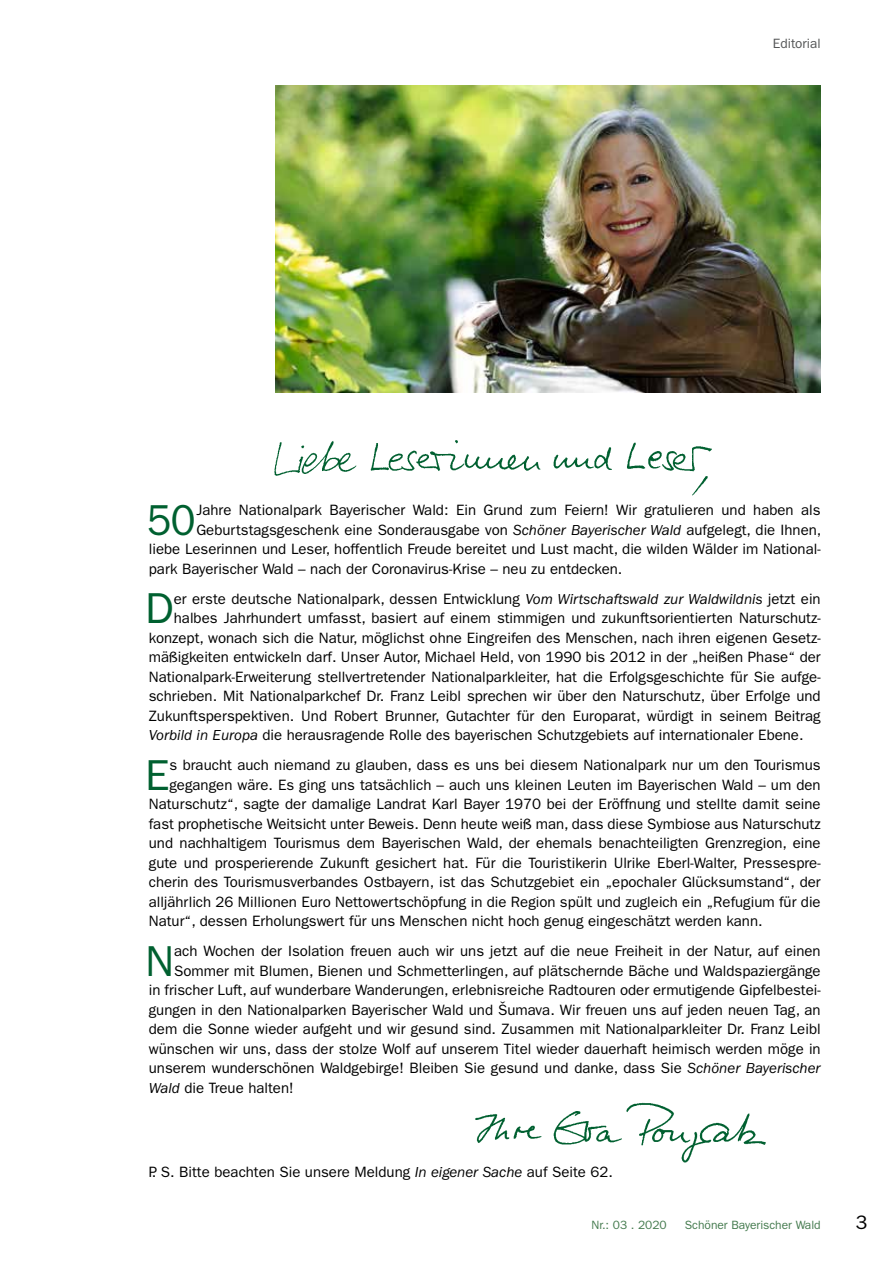
<style>
.page{position:relative;width:893px;height:1263px;background:#fff}
.page>*{position:absolute;margin:0;border:0;box-sizing:border-box;transform-origin:0 0}
.t1{font:43.5px "Franklin Gothic";color:#006030}
.t2{font:43.5px "Franklin Gothic";color:#006030;scale:.95 1}
.t3{font:19.5px "Franklin Gothic";color:#000}
.t4{font:15px "Franklin Gothic";color:#000}
.t5{font:13.5px "Franklin Gothic";color:#545556}
.t6{font:12px "Franklin Gothic";color:#457b4f}
.s1{font-style:italic}
</style>
<div class="page">
<img style="left:275px;top:85px;width:546px;height:307px">
<img style="left:274px;top:440px;width:438px;height:56px">
<img style="left:475px;top:1102px;width:291px;height:61px">
<p class="t5" style="left:773px;top:36px;width:49px">Editorial</p>
<h1 class="t2" style="left:147px;top:495px;width:53px">50</h1>
<p class="t4" style="left:196px;top:502px;width:626px">Jahre Nationalpark Bayerischer Wald: Ein Grund zum Feiern! Wir gratulieren und haben als</p>
<p class="t4" style="left:196px;top:521px;width:627px">Geburtstagsgeschenk eine Sonderausgabe von <span class="s1">Schöner Bayerischer Wald</span> aufgelegt, die Ihnen,</p>
<p class="t4" style="left:149px;top:541px;width:673px">liebe Leserinnen und Leser, hoffentlich Freude bereitet und Lust macht, die wilden Wälder im National-</p>
<p class="t4" style="left:149px;top:560px;width:475px">park Bayerischer Wald – nach der Coronavirus-Krise – neu zu entdecken.</p>
<h1 class="t1" style="left:145px;top:584px;width:30px">D</h1>
<p class="t4" style="left:174px;top:590px;width:648px">er erste deutsche Nationalpark, dessen Entwicklung <span class="s1">Vom Wirtschaftswald zur Waldwildnis</span> jetzt ein</p>
<p class="t4" style="left:174px;top:610px;width:648px">halbes Jahrhundert umfasst, basiert auf einem stimmigen und zukunftsorientierten Naturschutz-</p>
<p class="t4" style="left:149px;top:629px;width:673px">konzept, wonach sich die Natur, möglichst ohne Eingreifen des Menschen, nach ihren eigenen Gesetz-</p>
<p class="t4" style="left:149px;top:649px;width:673px">mäßigkeiten entwickeln darf. Unser Autor, Michael Held, von 1990 bis 2012 in der „heißen Phase“ der</p>
<p class="t4" style="left:149px;top:668px;width:673px">Nationalpark-Erweiterung stellvertretender Nationalparkleiter, hat die Erfolgsgeschichte für Sie aufge-</p>
<p class="t4" style="left:149px;top:688px;width:673px">schrieben. Mit Nationalparkchef Dr. Franz Leibl sprechen wir über den Naturschutz, über Erfolge und</p>
<p class="t4" style="left:149px;top:707px;width:673px">Zukunftsperspektiven. Und Robert Brunner, Gutachter für den Europarat, würdigt in seinem Beitrag</p>
<p class="t4" style="left:149px;top:727px;width:656px"><span class="s1">Vorbild in Europa</span> die herausragende Rolle des bayerischen Schutzgebiets auf internationaler Ebene.</p>
<h1 class="t1" style="left:145px;top:750px;width:26px">E</h1>
<p class="t4" style="left:169px;top:757px;width:653px">s braucht auch niemand zu glauben, dass es uns bei diesem Nationalpark nur um den Tourismus</p>
<p class="t4" style="left:169px;top:776px;width:653px">gegangen wäre. Es ging uns tatsächlich – auch uns kleinen Leuten im Bayerischen Wald – um den</p>
<p class="t4" style="left:149px;top:796px;width:673px">Naturschutz“, sagte der damalige Landrat Karl Bayer 1970 bei der Eröffnung und stellte damit seine</p>
<p class="t4" style="left:149px;top:815px;width:673px">fast prophetische Weitsicht unter Beweis. Denn heute weiß man, dass diese Symbiose aus Naturschutz</p>
<p class="t4" style="left:149px;top:835px;width:673px">und nachhaltigem Tourismus dem Bayerischen Wald, der ehemals benachteiligten Grenzregion, eine</p>
<p class="t4" style="left:149px;top:854px;width:673px">gute und prosperierende Zukunft gesichert hat. Für die Touristikerin Ulrike Eberl-Walter, Pressespre-</p>
<p class="t4" style="left:149px;top:874px;width:673px">cherin des Tourismusverbandes Ostbayern, ist das Schutzgebiet ein „epochaler Glücksumstand“, der</p>
<p class="t4" style="left:149px;top:893px;width:673px">alljährlich 26 Millionen Euro Nettowertschöpfung in die Region spült und zugleich ein „Refugium für die</p>
<p class="t4" style="left:149px;top:913px;width:615px">Natur“, dessen Erholungswert für uns Menschen nicht hoch genug eingeschätzt werden kann.</p>
<h1 class="t1" style="left:145px;top:936px;width:30px">N</h1>
<p class="t4" style="left:174px;top:943px;width:648px">ach Wochen der Isolation freuen auch wir uns jetzt auf die neue Freiheit in der Natur, auf einen</p>
<p class="t4" style="left:174px;top:962px;width:648px">Sommer mit Blumen, Bienen und Schmetterlingen, auf plätschernde Bäche und Waldspaziergänge</p>
<p class="t4" style="left:149px;top:982px;width:673px">in frischer Luft, auf wunderbare Wanderungen, erlebnisreiche Radtouren oder ermutigende Gipfelbestei-</p>
<p class="t4" style="left:149px;top:1001px;width:673px">gungen in den Nationalparken Bayerischer Wald und Šumava. Wir freuen uns auf jeden neuen Tag, an</p>
<p class="t4" style="left:149px;top:1021px;width:673px">dem die Sonne wieder aufgeht und wir gesund sind. Zusammen mit Nationalparkleiter Dr. Franz Leibl</p>
<p class="t4" style="left:149px;top:1040px;width:673px">wünschen wir uns, dass der stolze Wolf auf unserem Titel wieder dauerhaft heimisch werden möge in</p>
<p class="t4" style="left:149px;top:1060px;width:673px">unserem wunderschönen Waldgebirge! Bleiben Sie gesund und danke, dass Sie <span class="s1">Schöner Bayerischer</span></p>
<p class="t4" style="left:149px;top:1079px;width:146px"><span class="s1">Wald</span> die Treue halten!</p>
<p class="t4" style="left:149px;top:1163px;width:466px">P. S. Bitte beachten Sie unsere Meldung <span class="s1">In eigener Sache</span> auf Seite 62.</p>
<p class="t6" style="left:591px;top:1218px;width:77px">Nr.: 03 . 2020</p>
<p class="t6" style="left:685px;top:1218px;width:137px">Schöner Bayerischer Wald</p>
<h2 class="t3" style="left:856px;top:1211px;width:13px">3</h2>
</div>
